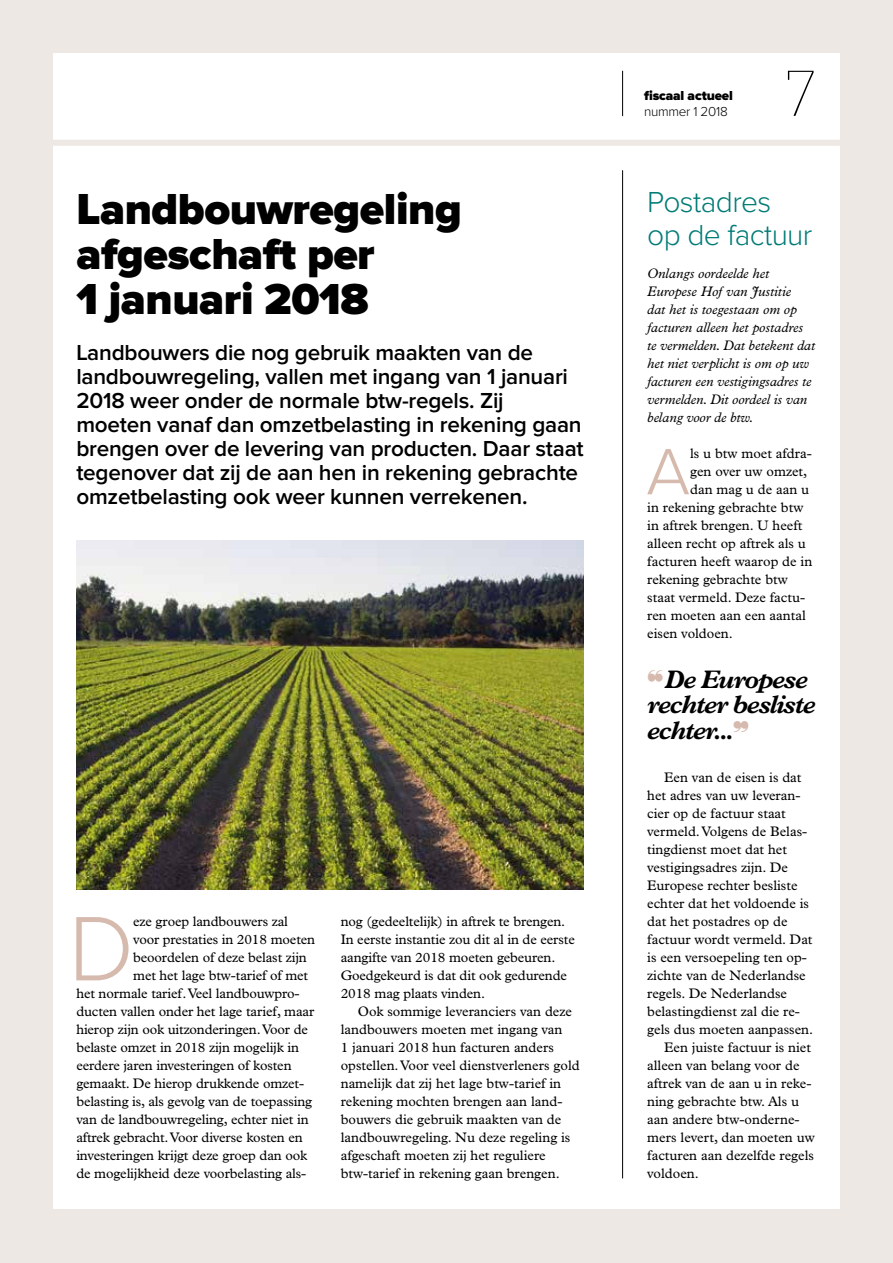
<style>
.page{position:relative;width:893px;height:1263px;background:#fff}
.page>*{position:absolute;margin:0;border:0;box-sizing:border-box;transform-origin:0 0}
.t1{font:300 94.8px "Proxima Nova";color:#d6baae}
.t2{font:300 67.8px "Proxima Nova";color:#d6baae}
.t3{font:100 63px "Glypha LT Std";color:#000}
.t4{font:900 45px/45px "Proxima Nova";letter-spacing:-.01em;color:#000}
.t5{font:300 30px/33px "Proxima Nova";letter-spacing:-.02em;color:#007b76}
.t6{font:italic 700 25.5px/25.5px "Plantin Std";letter-spacing:-.05em;color:#000}
.t7{font:600 22.5px/24px "Proxima Nova";letter-spacing:-.01em;color:#000}
.t8{font:13.8px/18px "Plantin Std";color:#000}
.t9{font:italic 13.8px/18px "Plantin Std";letter-spacing:-.005em;color:#000}
.t10{font:900 13.5px "Proxima Nova";letter-spacing:-.01em;color:#000}
.t11{font:300 13.5px "Proxima Nova";letter-spacing:-.02em;color:#000}
.s1{color:#d6baae}
</style>
<div class="page">
<hr style="left:0;top:0;width:2px;height:1263px;background:#eee8e4">
<div style="left:2px;top:0;width:891px;height:1263px;background:#eee8e4"></div>
<div style="left:53px;top:53px;width:787px;height:1155px;background:#fff"></div>
<div style="left:2px;top:140px;width:891px;height:6px;background:#eee8e4"></div>
<img style="left:76px;top:540px;width:508px;height:350px">
<hr style="left:622px;top:71px;width:1px;height:45px;background:#000">
<hr style="left:622px;top:170px;width:1px;height:1008px;background:#000">
<h3 class="t4" style="left:76px;top:188px;width:387px">Landbouwregeling afgeschaft per<br>1 januari 2018</h3>
<p class="t7" style="left:76px;top:341px;width:509px">Landbouwers die nog gebruik maakten van de landbouwregeling, vallen met ingang van 1 januari 2018 weer onder de normale btw-regels. Zij moeten vanaf dan omzetbelasting in rekening gaan brengen over de levering van producten. Daar staat tegenover dat zij de aan hen in rekening gebrachte omzetbelasting ook weer kunnen verrekenen.</p>
<h1 class="t1" style="left:68px;top:905px;width:67px">D</h1>
<p class="t8" style="left:133px;top:913px;width:156px">eze groep landbouwers zal</p>
<p class="t8" style="left:133px;top:931px;width:183px">voor prestaties in 2018 moeten</p>
<p class="t8" style="left:133px;top:949px;width:175px">beoordelen of deze belast zijn</p>
<p class="t8" style="left:133px;top:967px;width:177px">met het lage btw-tarief of met</p>
<p class="t8" style="left:76px;top:985px;width:225px">het normale tarief. Veel landbouwpro-</p>
<p class="t8" style="left:76px;top:1003px;width:239px">ducten vallen onder het lage tarief, maar</p>
<p class="t8" style="left:76px;top:1021px;width:233px">hierop zijn ook uitzonderingen. Voor de</p>
<p class="t8" style="left:76px;top:1039px;width:224px">belaste omzet in 2018 zijn mogelijk in</p>
<p class="t8" style="left:76px;top:1057px;width:217px">eerdere jaren investeringen of kosten</p>
<p class="t8" style="left:76px;top:1075px;width:229px">gemaakt. De hierop drukkende omzet-</p>
<p class="t8" style="left:76px;top:1093px;width:237px">belasting is, als gevolg van de toepassing</p>
<p class="t8" style="left:76px;top:1111px;width:234px">van de landbouwregeling, echter niet in</p>
<p class="t8" style="left:76px;top:1129px;width:228px">aftrek gebracht. Voor diverse kosten en</p>
<p class="t8" style="left:76px;top:1147px;width:232px">investeringen krijgt deze groep dan ook</p>
<p class="t8" style="left:76px;top:1165px;width:231px">de mogelijkheid deze voorbelasting als-</p>
<p class="t8" style="left:341px;top:913px;width:236px">nog (gedeeltelijk) in aftrek te brengen.<br>In eerste instantie zou dit al in de eerste aangifte van 2018 moeten gebeuren.<br>Goedgekeurd is dat dit ook gedurende 2018 mag plaats vinden.</p>
<p class="t8" style="left:341px;top:1003px;width:241px;text-indent:17px">Ook sommige leveranciers van deze landbouwers moeten met ingang van<br>1 januari 2018 hun facturen anders opstellen. Voor veel dienstverleners gold namelijk dat zij het lage btw-tarief in rekening mochten brengen aan land&shy;bouwers die gebruik maakten van de landbouwregeling. Nu deze regeling is afgeschaft moeten zij het reguliere btw-tarief in rekening gaan brengen.</p>
<p class="t10" style="left:644px;top:89px;width:90px">fiscaal actueel</p>
<p class="t11" style="left:644px;top:105px;width:85px">nummer 1 2018</p>
<h3 class="t3" style="left:785px;top:57px;width:33px">7</h3>
<h3 class="t5" style="left:647px;top:187px;width:167px">Postadres op de factuur</h3>
<p class="t9" style="left:647px;top:265px;width:169px">Onlangs oordeelde het<br>Europese Hof van Justitie<br>dat het is toegestaan om op facturen alleen het postadres te vermelden. Dat betekent dat het niet verplicht is om op uw facturen een vestigingsadres te vermelden. Dit oordeel is van belang voor de btw.</p>
<h2 class="t2" style="left:646px;top:441px;width:45px">A</h2>
<p class="t8" style="left:690px;top:445px;width:123px">ls u btw moet afdra-</p>
<p class="t8" style="left:690px;top:463px;width:119px">gen over uw omzet,</p>
<p class="t8" style="left:690px;top:481px;width:121px">dan mag u de aan u</p>
<p class="t8" style="left:647px;top:499px;width:158px">in rekening gebrachte btw</p>
<p class="t8" style="left:647px;top:517px;width:157px">in aftrek brengen. U heeft</p>
<p class="t8" style="left:647px;top:535px;width:160px">alleen recht op aftrek als u</p>
<p class="t8" style="left:647px;top:553px;width:167px">facturen heeft waarop de in</p>
<p class="t8" style="left:647px;top:571px;width:142px">rekening gebrachte btw</p>
<p class="t8" style="left:647px;top:589px;width:159px">staat vermeld. Deze factu-</p>
<p class="t8" style="left:647px;top:607px;width:160px">ren moeten aan een aantal</p>
<p class="t8" style="left:647px;top:625px;width:87px">eisen voldoen.</p>
<h3 class="t6" style="left:647px;top:666px;width:170px"><span class="s1">❝</span>De Europese rechter besliste echter...</h3>
<p class="t8" style="left:664px;top:769px;width:139px">Een van de eisen is dat</p>
<p class="t8" style="left:647px;top:787px;width:155px">het adres van uw leveran-</p>
<p class="t8" style="left:647px;top:805px;width:140px">cier op de factuur staat</p>
<p class="t8" style="left:647px;top:823px;width:161px">vermeld. Volgens de Belas-</p>
<p class="t8" style="left:647px;top:841px;width:141px">tingdienst moet dat het</p>
<p class="t8" style="left:647px;top:859px;width:142px">vestigingsadres zijn. De</p>
<p class="t8" style="left:647px;top:877px;width:152px">Europese rechter besliste</p>
<p class="t8" style="left:647px;top:895px;width:163px">echter dat het voldoende is</p>
<p class="t8" style="left:647px;top:913px;width:142px">dat het postadres op de</p>
<p class="t8" style="left:647px;top:931px;width:167px">factuur wordt vermeld. Dat</p>
<p class="t8" style="left:647px;top:949px;width:161px">is een versoepeling ten op-</p>
<p class="t8" style="left:647px;top:967px;width:160px">zichte van de Nederlandse</p>
<p class="t8" style="left:647px;top:985px;width:141px">regels. De Nederlandse</p>
<p class="t8" style="left:647px;top:1003px;width:154px">belastingdienst zal die re-</p>
<p class="t8" style="left:647px;top:1021px;width:167px">gels dus moeten aanpassen.</p>
<p class="t8" style="left:664px;top:1039px;width:148px">Een juiste factuur is niet</p>
<p class="t8" style="left:647px;top:1057px;width:154px">alleen van belang voor de</p>
<p class="t8" style="left:647px;top:1075px;width:166px">aftrek van de aan u in reke-</p>
<p class="t8" style="left:647px;top:1093px;width:153px">ning gebrachte btw. Als u</p>
<p class="t8" style="left:647px;top:1111px;width:154px">aan andere btw-onderne-</p>
<p class="t8" style="left:647px;top:1129px;width:169px">mers levert, dan moeten uw</p>
<p class="t8" style="left:647px;top:1147px;width:168px">facturen aan dezelfde regels</p>
<p class="t8" style="left:647px;top:1165px;width:53px">voldoen.</p>
</div>
